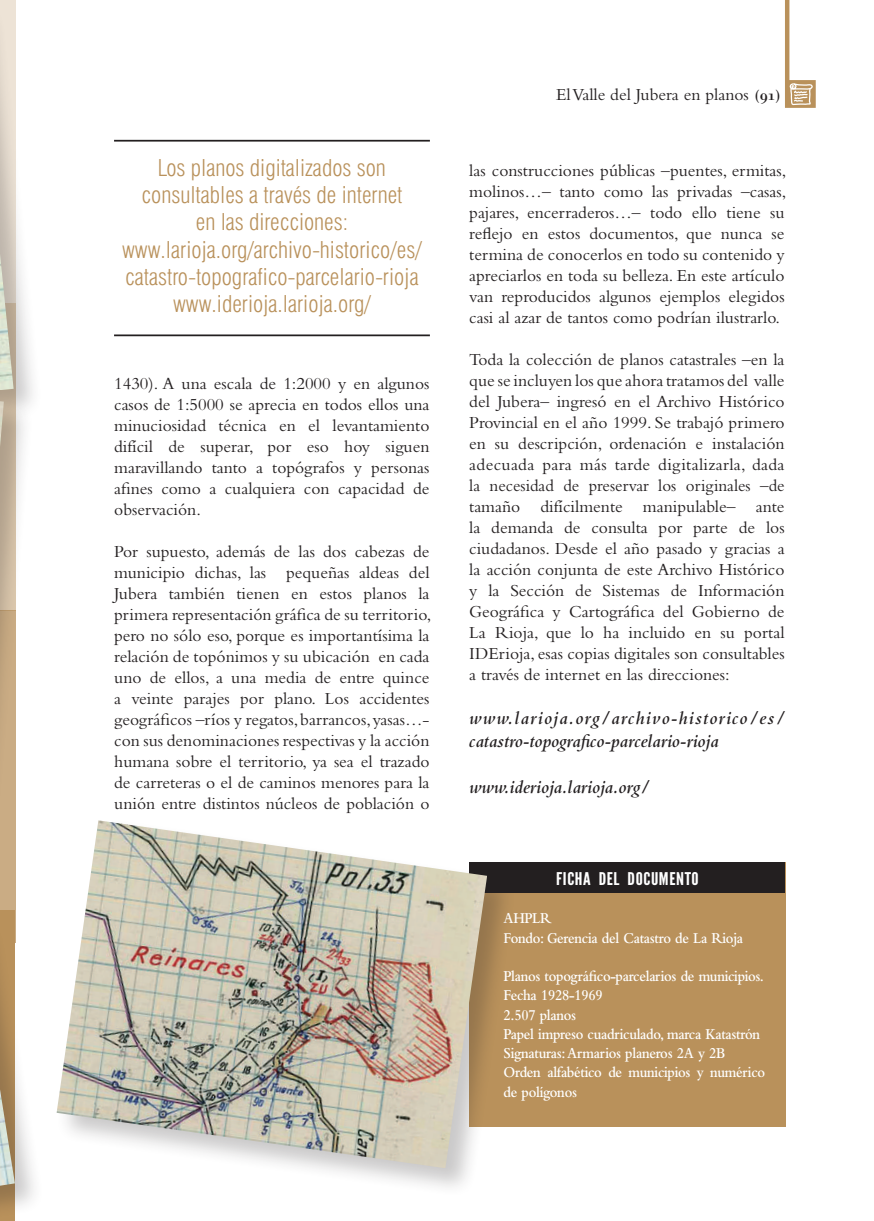
<style>
.page{position:relative;width:874px;height:1221px;background:#fff}
.page>*{position:absolute;margin:0;border:0;box-sizing:border-box;transform-origin:0 0}
.t1{font:300 condensed 22.75px/27.3px "Swiss 721 BT";color:#b9915b;text-align:center}
.t2{font:italic 600 19.25px/23.1px "Bembo Std";letter-spacing:.025em;color:#231f20}
.t3{font:italic 600 19.25px "Bembo Std";color:#231f20}
.t4{font:17.5px/21px "Bembo Std";color:#231f20;text-align:justify}
.t5{font:17.5px "League Gothic";letter-spacing:.03em;color:#fff;scale:1.15 1}
.t6{font:600 15.75px/19.2px "Bembo Std";letter-spacing:-.02em;color:#fff;scale:.9 1}
.s1{font-family:"Katrina";font-size:15.75px}
</style>
<div class="page">
<div style="left:469px;top:861px;width:316px;height:265px;background:#b9915b"></div>
<div style="left:469px;top:861px;width:315px;height:31px;background:#231f20"></div>
<svg style="left:785px;top:0;width:30px;height:108px"></svg>
<hr style="left:114px;top:140px;width:315px;height:1px;background:#231f20">
<hr style="left:114px;top:334px;width:315px;height:2px;background:#231f20">
<div style="left:0;top:920px;width:45px;height:300px;background:#231f20;opacity:.24"></div>
<img style="left:0;top:1089px;width:15px;height:96px">
<div style="left:55px;top:818px;width:461px;height:379px;background:#231f20;opacity:.24"></div>
<img style="left:57px;top:820px;width:430px;height:348px">
<div style="left:0;top:5px;width:43px;height:494px;background:#231f20;opacity:.24"></div>
<img style="left:0;top:253px;width:14px;height:100px">
<div style="left:0;top:353px;width:33px;height:671px;background:#231f20;opacity:.24"></div>
<img style="left:0;top:401px;width:4px;height:46px">
<h1 class="t1" style="left:122px;top:154px;width:301px">Los planos digitalizados son consultables a través de internet<br>en las direcciones: www.larioja.org/archivo-historico/es/ catastro-topografico-parcelario-rioja www.iderioja.larioja.org/</h1>
<p class="t4" style="left:114px;top:373px;width:317px">1430). A una escala de 1:2000 y en algunos casos de 1:5000 se aprecia en todos ellos una minuciosidad técnica en el levantamiento difícil de superar, por eso hoy siguen maravillando tanto a topógrafos y personas afines como a cualquiera con capacidad de observación.</p>
<p class="t4" style="left:114px;top:541px;width:318px">Por supuesto, además de las dos cabezas de municipio dichas, las pequeñas aldeas del Jubera también tienen en estos planos la primera representación gráfica de su territorio, pero no sólo eso, porque es importantísima la relación de topónimos y su ubicación en cada uno de ellos, a una media de entre quince a veinte parajes por plano. Los accidentes geográficos –ríos y regatos, barrancos, yasas…- con sus denominaciones respectivas y la acción humana sobre el territorio, ya sea el trazado de carreteras o el de caminos menores para la unión entre distintos núcleos de población o</p>
<p class="t4" style="left:556px;top:83px;width:225px">El Valle del Jubera en planos <span class="s1">(91)</span></p>
<p class="t4" style="left:469px;top:159px;width:318px">las construcciones públicas –puentes, ermitas, molinos…– tanto como las privadas –casas, pajares, encerraderos…– todo ello tiene su reflejo en estos documentos, que nunca se termina de conocerlos en todo su contenido y apreciarlos en toda su belleza. En este artículo van reproducidos algunos ejemplos elegidos casi al azar de tantos como podrían ilustrarlo.</p>
<p class="t4" style="left:469px;top:348px;width:317px">Toda la colección de planos catastrales –en la que se incluyen los que ahora tratamos del valle del Jubera– ingresó en el Archivo Histórico Provincial en el año 1999. Se trabajó primero en su descripción, ordenación e instalación adecuada para más tarde digitalizarla, dada la necesidad de preservar los originales –de tamaño difícilmente manipulable– ante la demanda de consulta por parte de los ciudadanos. Desde el año pasado y gracias a la acción conjunta de este Archivo Histórico y la Sección de Sistemas de Información Geográfica y Cartográfica del Gobierno de La Rioja, que lo ha incluido en su portal IDErioja, esas copias digitales son consultables a través de internet en las direcciones:</p>
<p class="t2" style="left:469px;top:706px;width:316px">www.larioja.org/archivo-historico/es/ catastro-topografico-parcelario-rioja</p>
<p class="t3" style="left:469px;top:776px;width:181px">www.iderioja.larioja.org/</p>
<p class="t5" style="left:556px;top:868px;width:125px">FICHA DEL DOCUMENTO</p>
<p class="t6" style="left:503px;top:908px;width:267px">AHPLR<br>Fondo: Gerencia del Catastro de La Rioja</p>
<p class="t6" style="left:503px;top:966px;width:292px">Planos topográfico-parcelarios de municipios.<br>Fecha 1928-1969<br>2.507 planos<br>Papel impreso cuadriculado, marca Katastrón<br>Signaturas: Armarios planeros 2A y 2B<br>Orden alfabético de municipios y numérico de polígonos</p>
</div>
